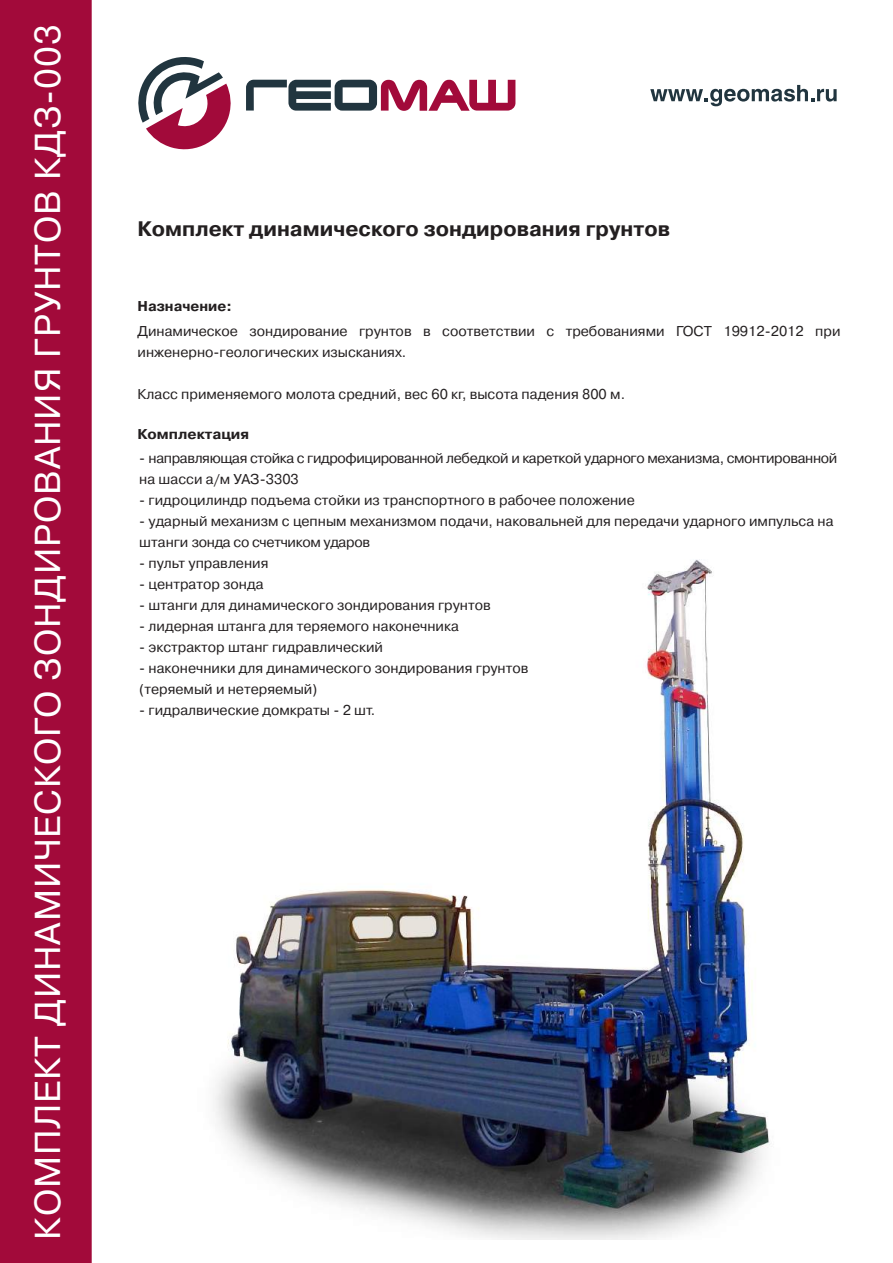
<style>
.page{position:relative;width:893px;height:1263px;background:#fff}
.page>*{position:absolute;margin:0;border:0;box-sizing:border-box;transform-origin:0 0}
.t1{font:36px "Pragmatica C";letter-spacing:.025em;color:#fff}
.t2{font:700 21px "Pragmatica C";color:#231f20}
.t3{font:14.25px/21px "Pragmatica C";color:#231f20}
.t4{font:14.25px/21px "Pragmatica C";letter-spacing:-.025em;color:#231f20}
.t5{font:700 14.25px "Pragmatica C";color:#231f20;scale:1.04 1}
.t6{font:700 14.25px "Pragmatica C";color:#231f20}
</style>
<div class="page">
<img style="left:215px;top:559px;width:555px;height:681px">
<div style="left:0;top:0;width:92px;height:1263px;background:#a20a3a"></div>
<svg style="left:650px;top:85px;width:187px;height:21px"></svg>
<svg style="left:246px;top:80px;width:269px;height:31px"></svg>
<svg style="left:138px;top:57px;width:93px;height:93px"></svg>
<h1 class="t1" style="left:34px;top:1240px;width:1217px;rotate:-90deg">КОМПЛЕКТ ДИНАМИЧЕСКОГО ЗОНДИРОВАНИЯ ГРУНТОВ КДЗ-003</h1>
<h2 class="t2" style="left:138px;top:220px;width:534px">Комплект динамического зондирования грунтов</h2>
<p class="t6" style="left:138px;top:300px;width:96px">Назначение:</p>
<p class="t3" style="left:138px;top:322px;width:704px">Динамическое зондирование грунтов в соответствии с требованиями ГОСТ 19912-2012 при инженерно-геологических изысканиях.</p>
<p class="t3" style="left:138px;top:385px;width:489px">Класс применяемого молота средний, вес 60 кг, высота падения 800 м.</p>
<p class="t5" style="left:138px;top:428px;width:109px">Комплектация</p>
<p class="t4" style="left:139px;top:448px;width:699px">- направляющая стойка с гидрофицированной лебедкой и кареткой ударного механизма, смонтированной на шасси а/м УАЗ-3303</p>
<p class="t3" style="left:139px;top:490px;width:497px">- гидроцилиндр подъема стойки из транспортного в рабочее положение</p>
<p class="t3" style="left:139px;top:511px;width:696px">- ударный механизм с цепным механизмом подачи, наковальней для передачи ударного импульса на штанги зонда со счетчиком ударов</p>
<p class="t3" style="left:139px;top:553px;width:131px">- пульт управления</p>
<p class="t3" style="left:139px;top:574px;width:126px">- центратор зонда</p>
<p class="t3" style="left:139px;top:595px;width:353px">- штанги для динамического зондирования грунтов</p>
<p class="t3" style="left:139px;top:616px;width:321px">- лидерная штанга для теряемого наконечника</p>
<p class="t3" style="left:139px;top:637px;width:245px">- экстрактор штанг гидравлический</p>
<p class="t3" style="left:139px;top:659px;width:391px">- наконечники для динамического зондирования грунтов (теряемый и нетеряемый)</p>
<p class="t3" style="left:139px;top:701px;width:238px">- гидралвические домкраты - 2 шт.</p>
</div>
